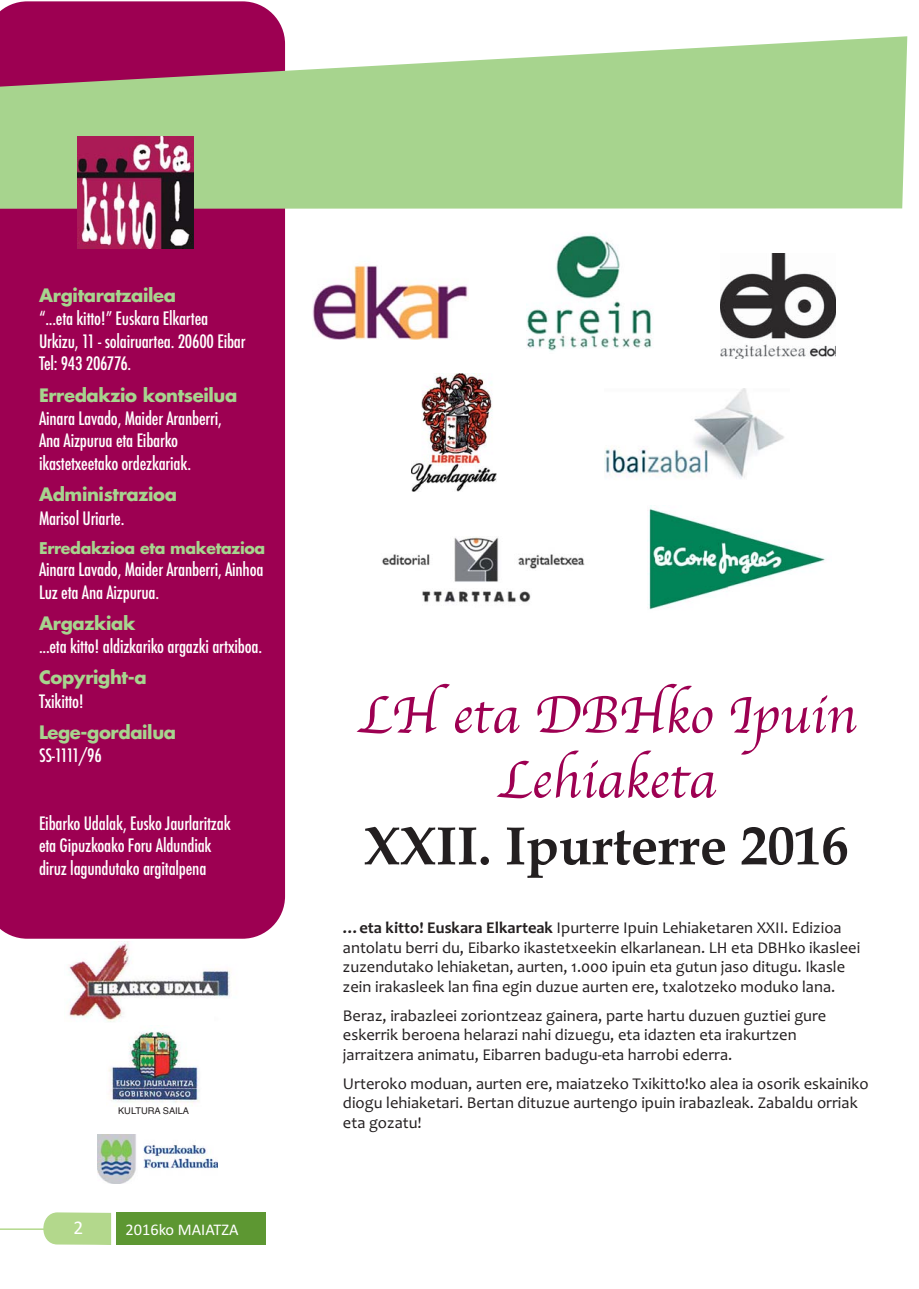
<style>
.page{position:relative;width:919px;height:1289px;background:#fff}
.page>*{position:absolute;margin:0;border:0;box-sizing:border-box;transform-origin:0 0}
.t1{font:54px/64.8px "Apple Chancery";color:#9d0052;text-align:center}
.t2{font:700 54px "Book Antiqua";color:#231f20}
.t3{font:19.5px "Calibri";color:#fff}
.t4{font:500 condensed 18px/22.5px "Futura";letter-spacing:-.01em;color:#fff}
.t5{font:700 18px "Futura";letter-spacing:-.02em;color:#a7d48e}
.t6{font:16.5px/19.8px "Candara";color:#231f20}
.t7{font:16.35px "Calibri";color:#fff}
.t8{font:700 15.75px "Futura";letter-spacing:-.02em;color:#a7d48e}
.t9{font:9.3px "Helvetica";color:#231f20}
.s1{font-weight:700}
</style>
<div class="page">
<svg style="left:38px;top:1212px;width:73px;height:32px;background:#bcdc9a"></svg>
<div style="left:116px;top:1212px;width:149px;height:32px;background:#5d9732"></div>
<hr style="left:0;top:1228px;width:55px;height:1px;background:#b3d88c">
<div style="left:0;top:1px;width:285px;height:937px;background:#9d0052"></div>
<svg style="left:0;top:36px;width:907px;height:173px;background:#adc591"></svg>
<img style="left:97px;top:1134px;width:121px;height:49px">
<img style="left:77px;top:136px;width:117px;height:113px">
<img style="left:69px;top:941px;width:161px;height:81px">
<img style="left:108px;top:1025px;width:92px;height:81px">
<img style="left:313px;top:265px;width:155px;height:74px">
<img style="left:526px;top:234px;width:126px;height:117px">
<img style="left:720px;top:254px;width:115px;height:104px">
<img style="left:411px;top:373px;width:85px;height:118px">
<img style="left:604px;top:388px;width:180px;height:92px">
<img style="left:382px;top:537px;width:203px;height:66px">
<img style="left:647px;top:505px;width:178px;height:105px">
<p class="t5" style="left:39px;top:287px;width:139px">Argitaratzailea</p>
<p class="t4" style="left:39px;top:308px;width:208px">“...eta kitto!” Euskara Elkartea<br>Urkizu, 11 - solairuartea. 20600 Eibar<br>Tel: 943 206776.</p>
<p class="t5" style="left:39px;top:386px;width:200px">Erredakzio kontseilua</p>
<p class="t4" style="left:39px;top:408px;width:184px">Ainara Lavado, Maider Aranberri,<br>Ana Aizpurua eta Eibarko ikastetxeetako ordezkariak.</p>
<p class="t5" style="left:39px;top:486px;width:139px">Administrazioa</p>
<p class="t4" style="left:39px;top:507px;width:87px">Marisol Uriarte.</p>
<p class="t8" style="left:39px;top:540px;width:228px">Erredakzioa eta maketazioa</p>
<p class="t4" style="left:39px;top:559px;width:226px">Ainara Lavado, Maider Aranberri, Ainhoa<br>Luz eta Ana Aizpurua.</p>
<p class="t5" style="left:39px;top:614px;width:98px">Argazkiak</p>
<p class="t4" style="left:39px;top:636px;width:225px">...eta kitto! aldizkariko argazki artxiboa.</p>
<p class="t5" style="left:39px;top:669px;width:109px">Copyright-a</p>
<p class="t4" style="left:39px;top:690px;width:46px">Txikitto!</p>
<p class="t5" style="left:39px;top:723px;width:139px">Lege-gordailua</p>
<p class="t4" style="left:39px;top:745px;width:64px">SS-1111/96</p>
<p class="t4" style="left:39px;top:812px;width:193px">Eibarko Udalak, Eusko Jaurlaritzak eta Gipuzkoako Foru Aldundiak diruz lagundutako argitalpena</p>
<p class="t9" style="left:118px;top:1107px;width:73px">KULTURA SAILA</p>
<p class="t3" style="left:73px;top:1220px;width:11px">2</p>
<p class="t7" style="left:125px;top:1223px;width:114px">2016ko MAIATZA</p>
<h1 class="t1" style="left:357px;top:681px;width:500px">LH eta DBHko Ipuin<br>Lehiaketa</h1>
<h1 class="t2" style="left:364px;top:814px;width:486px">XXII. Ipurterre 2016</h1>
<p class="t6" style="left:343px;top:919px;width:518px"><span class="s1">…eta kitto! Euskara Elkarteak</span> Ipurterre Ipuin Lehiaketaren XXII. Edizioa antolatu berri du, Eibarko ikastetxeekin elkarlanean. LH eta DBHko ikasleei zuzendutako lehiaketan, aurten, 1.000 ipuin eta gutun jaso ditugu. Ikasle zein irakasleek lan fina egin duzue aurten ere, txalotzeko moduko lana.</p>
<p class="t6" style="left:343px;top:1007px;width:485px">Beraz, irabazleei zoriontzeaz gainera, parte hartu duzuen guztiei gure eskerrik beroena helarazi nahi dizuegu, eta idazten eta irakurtzen jarraitzera animatu, Eibarren badugu-eta harrobi ederra.</p>
<p class="t6" style="left:343px;top:1074px;width:527px">Urteroko moduan, aurten ere, maiatzeko Txikitto!ko alea ia osorik eskainiko diogu lehiaketari. Bertan dituzue aurtengo ipuin irabazleak. Zabaldu orriak eta gozatu!</p>
</div>
